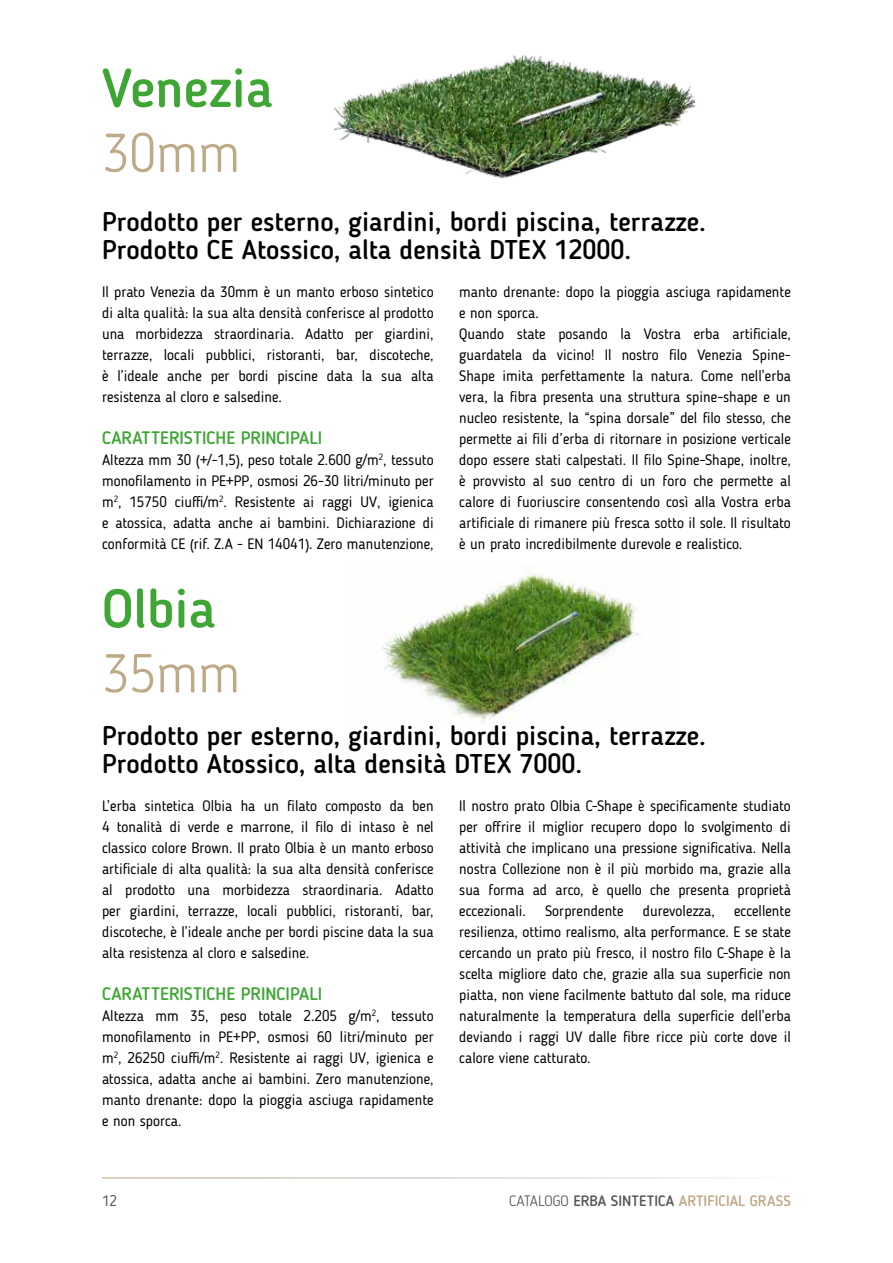
<style>
.page{position:relative;width:893px;height:1263px;background:#fff}
.page>*{position:absolute;margin:0;border:0;box-sizing:border-box;transform-origin:0 0}
.t1{font:500 54px "Blogger Sans";color:#3fa535}
.t2{font:300 54px "Blogger Sans";color:#beaa87}
.t3{font:500 27px/28.5px "Blogger Sans";color:#000}
.t4{font:500 18px "Blogger Sans";color:#3fa535}
.t5{font:15px/21px "Blogger Sans";color:#000;text-align:justify}
.t6{font:500 15px "Blogger Sans";color:#beaa87}
.t7{font:15px "Blogger Sans";color:#575756}
.s1{font-weight:300;color:#575756}
.s2{color:#575756}
</style>
<div class="page">
<img style="left:335px;top:55px;width:360px;height:124px">
<img style="left:382px;top:570px;width:257px;height:151px">
<h1 class="t1" style="left:102px;top:56px;width:172px">Venezia</h1>
<h1 class="t2" style="left:102px;top:121px;width:140px">30mm</h1>
<h2 class="t3" style="left:102px;top:207px;width:605px">Prodotto per esterno, giardini, bordi piscina, terrazze.<br>Prodotto CE Atossico, alta densità DTEX 12000.</h2>
<p class="t5" style="left:102px;top:282px;width:333px">Il prato Venezia da 30mm è un manto erboso sintetico di alta qualità: la sua alta densità conferisce al prodotto una morbidezza straordinaria. Adatto per giardini, terrazze, locali pubblici, ristoranti, bar, discoteche, è l’ideale anche per bordi piscine data la sua alta resistenza al cloro e salsedine.</p>
<p class="t4" style="left:102px;top:427px;width:222px">CARATTERISTICHE PRINCIPALI</p>
<p class="t5" style="left:102px;top:450px;width:333px">Altezza mm 30 (+/-1,5), peso totale 2.600 g/m<sup>2</sup>, tessuto monofilamento in PE+PP, osmosi 26-30 litri/minuto per m<sup>2</sup>, 15750 ciuffi/m<sup>2</sup>. Resistente ai raggi UV, igienica e atossica, adatta anche ai bambini. Dichiarazione di conformità CE (rif. Z.A - EN 14041). Zero manutenzione,</p>
<h1 class="t1" style="left:102px;top:576px;width:115px">Olbia</h1>
<h1 class="t2" style="left:102px;top:641px;width:140px">35mm</h1>
<p class="t5" style="left:459px;top:282px;width:333px;text-align:left">manto drenante: dopo la pioggia asciuga rapidamente e non sporca.<br>Quando state posando la Vostra erba artificiale, guardatela da vicino! Il nostro filo Venezia Spine-Shape imita perfettamente la natura. Come nell’erba vera, la fibra presenta una struttura spine-shape e un nucleo resistente, la “spina dorsale” del filo stesso, che permette ai fili d’erba di ritornare in posizione verticale dopo essere stati calpestati. Il filo Spine-Shape, inoltre, è provvisto al suo centro di un foro che permette al calore di fuoriuscire consentendo così alla Vostra erba artificiale di rimanere più fresca sotto il sole. Il risultato è un prato incredibilmente durevole e realistico.</p>
<h2 class="t3" style="left:102px;top:721px;width:605px">Prodotto per esterno, giardini, bordi piscina, terrazze.<br>Prodotto Atossico, alta densità DTEX 7000.</h2>
<p class="t5" style="left:102px;top:795px;width:333px">L’erba sintetica Olbia ha un filato composto da ben 4 tonalità di verde e marrone, il filo di intaso è nel classico colore Brown. Il prato Olbia è un manto erboso artificiale di alta qualità: la sua alta densità conferisce al prodotto una morbidezza straordinaria. Adatto per giardini, terrazze, locali pubblici, ristoranti, bar, discoteche, è l’ideale anche per bordi piscine data la sua alta resistenza al cloro e salsedine.</p>
<p class="t4" style="left:102px;top:983px;width:222px">CARATTERISTICHE PRINCIPALI</p>
<p class="t5" style="left:102px;top:1005px;width:333px">Altezza mm 35, peso totale 2.205 g/m<sup>2</sup>, tessuto monofilamento in PE+PP, osmosi 60 litri/minuto per m<sup>2</sup>, 26250 ciuffi/m<sup>2</sup>. Resistente ai raggi UV, igienica e atossica, adatta anche ai bambini. Zero manutenzione, manto drenante: dopo la pioggia asciuga rapidamente e non sporca.</p>
<p class="t5" style="left:459px;top:795px;width:333px">Il nostro prato Olbia C-Shape è specificamente studiato per offrire il miglior recupero dopo lo svolgimento di attività che implicano una pressione significativa. Nella nostra Collezione non è il più morbido ma, grazie alla sua forma ad arco, è quello che presenta proprietà eccezionali.</p>
<p class="t5" style="left:459px;top:900px;width:333px;text-indent:275px">eccellente resilienza, ottimo realismo, alta performance. E se state cercando un prato più fresco, il nostro filo C-Shape è la scelta migliore dato che, grazie alla sua superficie non piatta, non viene facilmente battuto dal sole, ma riduce naturalmente la temperatura della superficie dell’erba deviando i raggi UV dalle fibre ricce più corte dove il calore viene catturato.</p>
<p class="t5" style="left:545px;top:900px;width:80px">Sorprendente</p>
<p class="t5" style="left:643px;top:900px;width:74px">durevolezza,</p>
<p class="t7" style="left:102px;top:1192px;width:16px">12</p>
<p class="t6" style="left:509px;top:1192px;width:283px"><span class="s1">CATALOGO</span> <span class="s2">ERBA SINTETICA</span> ARTIFICIAL GRASS</p>
</div>
